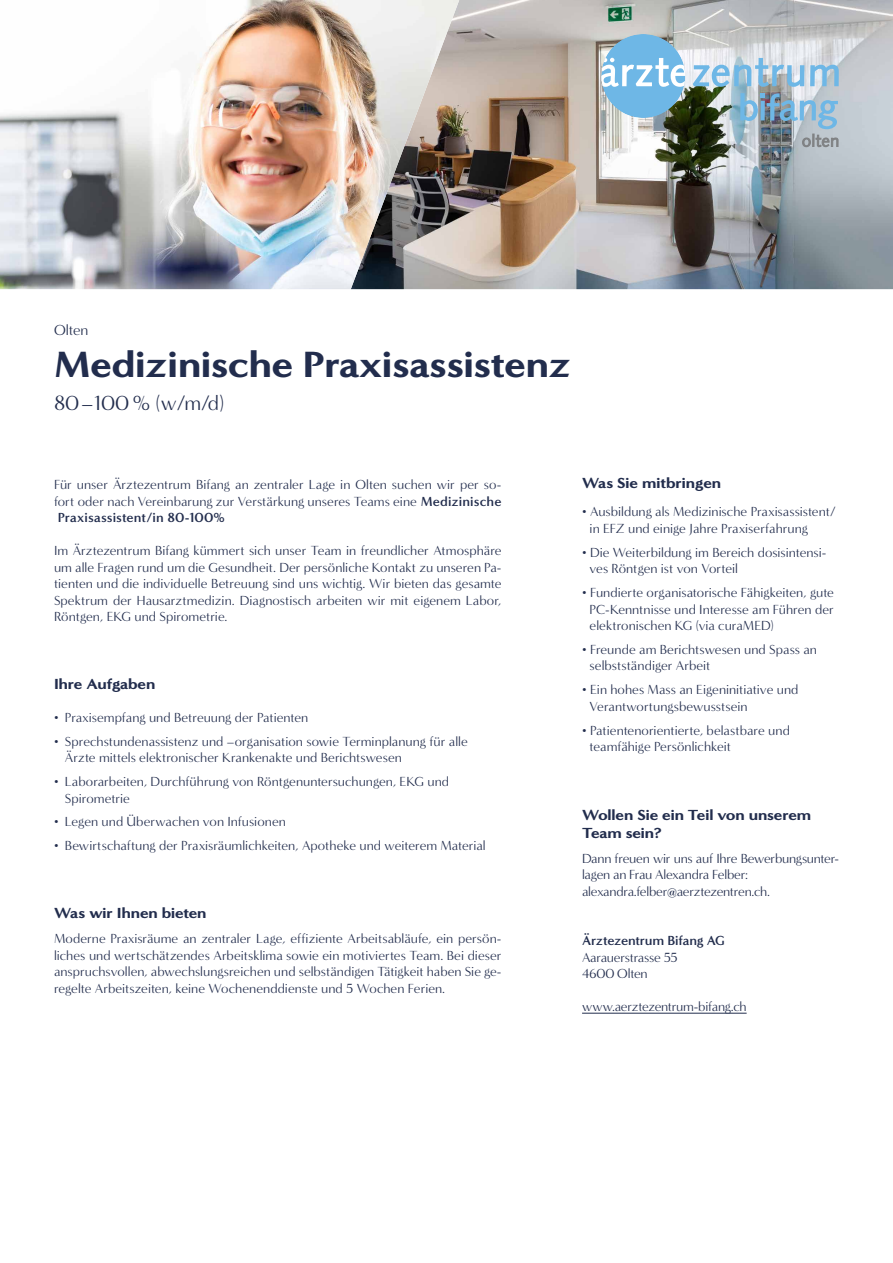
<style>
.page{position:relative;width:893px;height:1263px;background:#fff}
.page>*{position:absolute;margin:0;border:0;box-sizing:border-box;transform-origin:0 0}
.t1{font:900 37.5px "Minerva Modern";color:#222d4d}
.t2{font:21px "Minerva Modern";color:#222d4d}
.t3{font:900 15px/18px "Minerva Modern";color:#222d4d}
.t4{font:15px "Minerva Modern";color:#222d4d}
.t5{font:13.5px/16.5px "Minerva Modern";color:#222d4d}
.t6{font:13.5px/16.5px "Minerva Modern";letter-spacing:-.02em;color:#222d4d}
.t7{font:700 13.5px "Minerva Modern";letter-spacing:-.02em;color:#222d4d}
.s1{font-weight:700}
</style>
<div class="page">
<img style="left:459px;top:0;width:434px;height:289px">
<hr style="left:582px;top:1013px;width:165px;height:1px;background:#222d4d">
<img style="left:0;top:0;width:459px;height:289px">
<svg style="left:693px;top:58px;width:111px;height:29px"></svg>
<svg style="left:810px;top:65px;width:29px;height:21px"></svg>
<img style="left:740px;top:93px;width:98px;height:54px">
<div style="left:601px;top:34px;width:84px;height:84px;background:#6eb7e6;border-radius:50%"></div>
<svg style="left:601px;top:58px;width:84px;height:29px"></svg>
<p class="t4" style="left:54px;top:322px;width:36px">Olten</p>
<h1 class="t1" style="left:54px;top:342px;width:519px">Medizinische Praxisassistenz</h1>
<h2 class="t2" style="left:54px;top:391px;width:172px">80–100 % (w/m/d)</h2>
<p class="t5" style="left:54px;top:476px;width:449px;text-align:justify">Für unser Ärztezentrum Bifang an zentraler Lage in Olten suchen wir per so&shy;fort oder nach Vereinbarung zur Verstärkung unseres Teams eine <span class="s1">Medizinische Praxisassistent/in 80-100%</span></p>
<p class="t5" style="left:54px;top:542px;width:449px;text-align:justify">Im Ärztezentrum Bifang kümmert sich unser Team in freundlicher Atmosphäre um alle Fragen rund um die Gesundheit. Der persönliche Kontakt zu unseren Pa&shy;tienten und die individuelle Betreuung sind uns wichtig. Wir bieten das gesamte Spektrum der Hausarztmedizin. Diagnostisch arbeiten wir mit eigenem Labor, Röntgen, EKG und Spirometrie.</p>
<p class="t3" style="left:54px;top:675px;width:103px">Ihre Aufgaben</p>
<p class="t5" style="left:54px;top:709px;width:256px">• Praxisempfang und Betreuung der Patienten</p>
<p class="t5" style="left:65px;top:733px;width:404px;text-indent:-11px">• Sprechstundenassistenz und –organisation sowie Terminplanung für alle<br>Ärzte mittels elektronischer Krankenakte und Berichtswesen</p>
<p class="t5" style="left:65px;top:773px;width:386px;text-indent:-11px">• Laborarbeiten, Durchführung von Röntgenuntersuchungen, EKG und<br>Spirometrie</p>
<p class="t5" style="left:54px;top:814px;width:233px">• Legen und Überwachen von Infusionen</p>
<p class="t5" style="left:54px;top:838px;width:433px">• Bewirtschaftung der Praxisräumlichkeiten, Apotheke und weiterem Material</p>
<p class="t3" style="left:54px;top:904px;width:154px">Was wir Ihnen bieten</p>
<p class="t5" style="left:54px;top:931px;width:449px;text-align:justify">Moderne Praxisräume an zentraler Lage, effiziente Arbeitsabläufe, ein persön&shy;liches und wertschätzendes Arbeitsklima sowie ein motiviertes Team. Bei dieser anspruchsvollen, abwechslungsreichen und selbständigen Tätigkeit haben Sie ge&shy;regelte Arbeitszeiten, keine Wochenenddienste und 5 Wochen Ferien.</p>
<p class="t3" style="left:582px;top:473px;width:140px">Was Sie mitbringen</p>
<p class="t5" style="left:590px;top:503px;width:248px;text-indent:-8px">• Ausbildung als Medizinische Praxisassistent/ in EFZ und einige Jahre Praxiserfahrung</p>
<p class="t5" style="left:590px;top:544px;width:238px;text-indent:-8px">• Die Weiterbildung im Bereich dosisintensi&shy;ves Röntgen ist von Vorteil</p>
<p class="t5" style="left:590px;top:584px;width:246px;text-align:justify;text-indent:-8px">• Fundierte organisatorische Fähigkeiten, gute PC-Kenntnisse und Interesse am Führen der elektronischen KG (via curaMED)</p>
<p class="t5" style="left:590px;top:641px;width:229px;text-indent:-8px">• Freunde am Berichtswesen und Spass an selbstständiger Arbeit</p>
<p class="t5" style="left:590px;top:682px;width:210px;text-indent:-8px">• Ein hohes Mass an Eigeninitiative und<br>Verantwortungsbewusstsein</p>
<p class="t5" style="left:590px;top:722px;width:202px;text-indent:-8px">• Patientenorientierte, belastbare und teamfähige Persönlichkeit</p>
<p class="t3" style="left:582px;top:805px;width:231px">Wollen Sie ein Teil von unserem<br>Team sein?</p>
<p class="t6" style="left:582px;top:850px;width:258px">Dann freuen wir uns auf Ihre Bewerbungsunter&shy;lagen an Frau Alexandra Felber: alexandra.felber@aerztezentren.ch.</p>
<p class="t7" style="left:582px;top:933px;width:144px">Ärztezentrum Bifang AG</p>
<p class="t6" style="left:582px;top:949px;width:97px">Aarauerstrasse 55<br>4600 Olten</p>
<p class="t6" style="left:582px;top:999px;width:166px">www.aerztezentrum-bifang.ch</p>
</div>
